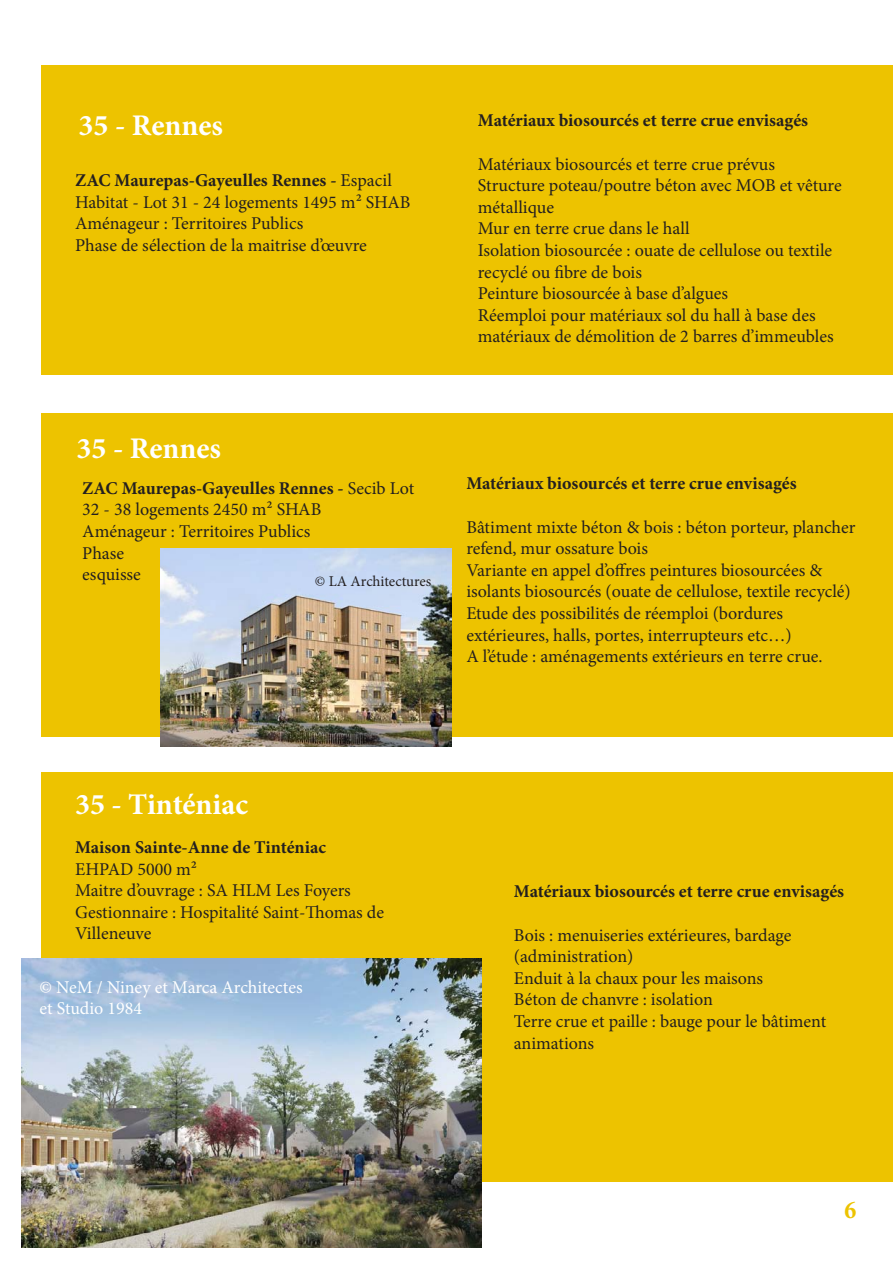
<style>
.page{position:relative;width:893px;height:1263px;background:#fff}
.page>*{position:absolute;margin:0;border:0;box-sizing:border-box;transform-origin:0 0}
.t1{font:700 30px "Minion Pro";color:#fff}
.t2{font:700 condensed 25.5px "Minion Pro";color:#edc300}
.t3{font:18px/21.6px "Minion Pro";color:#231f20}
.t4{font:700 18px "Minion Pro";color:#231f20}
.t5{font:18px "Minion Pro";color:#fff}
.t6{font:15px "Minion Pro";letter-spacing:-.005em;color:#231f20}
.s1{font-weight:700}
</style>
<div class="page">
<div style="left:41px;top:65px;width:852px;height:309px;background:#edc300"></div>
<div style="left:41px;top:413px;width:852px;height:323px;background:#edc300"></div>
<div style="left:41px;top:772px;width:852px;height:410px;background:#edc300"></div>
<img style="left:21px;top:958px;width:461px;height:289px">
<img style="left:160px;top:549px;width:291px;height:198px">
<p class="t1" style="left:79px;top:104px;width:146px">35 - Rennes</p>
<p class="t3" style="left:75px;top:170px;width:337px"><span class="s1">ZAC Maurepas-Gayeulles Rennes -</span> Espacil<br>Habitat - Lot 31 - 24 logements 1495 m² SHAB</p>
<p class="t3" style="left:75px;top:213px;width:230px">Aménageur : Territoires Publics</p>
<p class="t3" style="left:75px;top:234px;width:293px">Phase de sélection de la maitrise d’œuvre</p>
<p class="t4" style="left:478px;top:108px;width:332px">Matériaux biosourcés et terre crue envisagés</p>
<p class="t3" style="left:478px;top:153px;width:299px">Matériaux biosourcés et terre crue prévus</p>
<p class="t3" style="left:478px;top:175px;width:365px">Structure poteau/poutre béton avec MOB et vêture métallique</p>
<p class="t3" style="left:478px;top:218px;width:213px">Mur en terre crue dans le hall</p>
<p class="t3" style="left:478px;top:240px;width:356px">Isolation biosourcée : ouate de cellulose ou textile recyclé ou fibre de bois</p>
<p class="t3" style="left:478px;top:283px;width:252px">Peinture biosourcée à base d’algues</p>
<p class="t3" style="left:478px;top:304px;width:357px">Réemploi pour matériaux sol du hall à base des matériaux de démolition de 2 barres d’immeubles</p>
<p class="t1" style="left:77px;top:428px;width:146px">35 - Rennes</p>
<p class="t3" style="left:82px;top:477px;width:333px"><span class="s1">ZAC Maurepas-Gayeulles Rennes -</span> Secib Lot<br>32 - 38 logements 2450 m² SHAB</p>
<p class="t3" style="left:82px;top:521px;width:230px">Aménageur : Territoires Publics</p>
<p class="t3" style="left:82px;top:542px;width:43px">Phase</p>
<p class="t3" style="left:82px;top:564px;width:60px">esquisse</p>
<p class="t6" style="left:315px;top:571px;width:118px">© LA Architectures</p>
<p class="t4" style="left:466px;top:471px;width:332px">Matériaux biosourcés et terre crue envisagés</p>
<p class="t3" style="left:466px;top:516px;width:391px">Bâtiment mixte béton &amp; bois : béton porteur, plancher refend, mur ossature bois</p>
<p class="t3" style="left:466px;top:559px;width:386px">Variante en appel d’offres peintures biosourcées &amp; isolants biosourcés (ouate de cellulose, textile recyclé)</p>
<p class="t3" style="left:466px;top:602px;width:327px">Etude des possibilités de réemploi (bordures extérieures, halls, portes, interrupteurs etc…)</p>
<p class="t3" style="left:466px;top:646px;width:358px">A l’étude : aménagements extérieurs en terre crue.</p>
<p class="t1" style="left:75px;top:783px;width:174px">35 - Tinténiac</p>
<p class="t4" style="left:75px;top:835px;width:252px">Maison Sainte-Anne de Tinténiac</p>
<p class="t3" style="left:75px;top:858px;width:123px">EHPAD 5000 m²</p>
<p class="t3" style="left:75px;top:880px;width:277px">Maitre d’ouvrage : SA HLM Les Foyers</p>
<p class="t3" style="left:75px;top:901px;width:310px">Gestionnaire : Hospitalité Saint-Thomas de<br>Villeneuve</p>
<p class="t5" style="left:40px;top:975px;width:265px">© NeM / Niney et Marca Architectes</p>
<p class="t5" style="left:40px;top:996px;width:104px">et Studio 1984</p>
<p class="t4" style="left:514px;top:879px;width:332px">Matériaux biosourcés et terre crue envisagés</p>
<p class="t3" style="left:514px;top:924px;width:279px">Bois : menuiseries extérieures, bardage (administration)</p>
<p class="t3" style="left:514px;top:967px;width:251px">Enduit à la chaux pour les maisons</p>
<p class="t3" style="left:514px;top:989px;width:201px">Béton de chanvre : isolation</p>
<p class="t3" style="left:514px;top:1010px;width:314px">Terre crue et paille : bauge pour le bâtiment animations</p>
<p class="t2" style="left:844px;top:1192px;width:13px">6</p>
</div>
